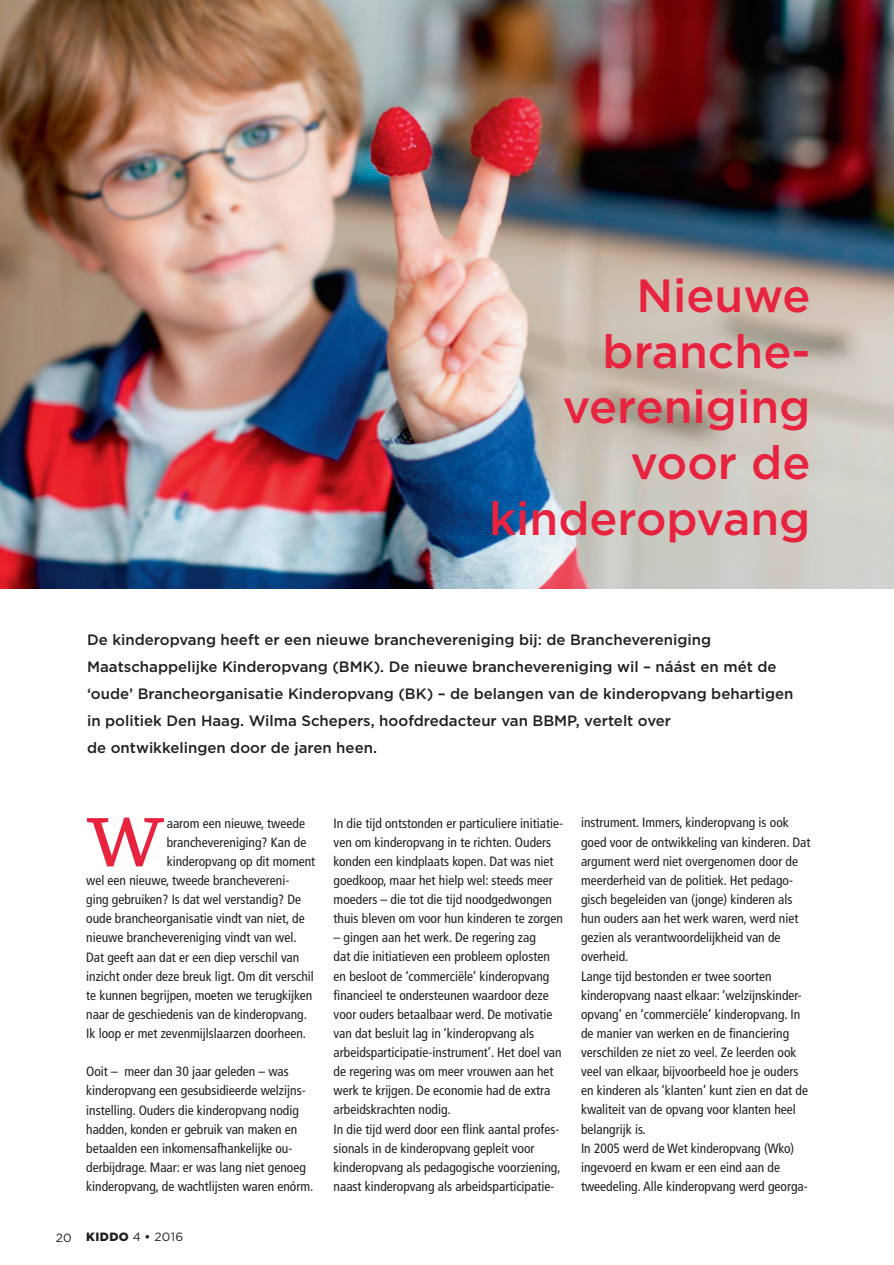
<style>
.page{position:relative;width:894px;height:1265px;background:#fff}
.page>*{position:absolute;margin:0;border:0;box-sizing:border-box;transform-origin:0 0}
.t1{font:600 67.95px "Parry";color:#e8233f}
.t2{font:500 46.5px/55.8px "Gotham";color:#e8233f;text-align:right}
.t3{font:500 15px/27px "Gotham";color:#231f20}
.t4{font:condensed 13.5px/19.2px "Frutiger LT Std";color:#231f20}
.t5{font:900 12px "Gotham";letter-spacing:.035em;color:#231f20}
.s1{font-weight:400}
.s2{font-weight:700}
</style>
<div class="page">
<img style="left:0;top:0;width:893px;height:589px">
<h2 class="t2" style="left:489px;top:266px;width:323px">Nieuwe branche&shy;vereniging voor de kinderopvang</h2>
<p class="t3" style="left:87px;top:625px;width:707px">De kinderopvang heeft er een nieuwe branchevereniging bij: de Branchevereniging Maatschappelijke Kinderopvang (BMK). De nieuwe branchevereniging wil – náást en mét de ‘oude’ Brancheorganisatie Kinderopvang (BK) – de belangen van de kinderopvang behartigen in politiek Den Haag. Wilma Schepers, hoofdredacteur van BBMP, vertelt over<br>de ontwikkelingen door de jaren heen.</p>
<h1 class="t1" style="left:86px;top:800px;width:80px">W</h1>
<p class="t4" style="left:167px;top:813px;width:140px">aarom een nieuwe, tweede</p>
<p class="t4" style="left:167px;top:833px;width:141px">branchevereniging? Kan de</p>
<p class="t4" style="left:167px;top:852px;width:150px">kinderopvang op dit moment</p>
<p class="t4" style="left:86px;top:871px;width:205px">wel een nieuwe, tweede branchevereni-</p>
<p class="t4" style="left:86px;top:890px;width:216px">ging gebruiken? Is dat wel verstandig? De</p>
<p class="t4" style="left:86px;top:909px;width:220px">oude brancheorganisatie vindt van niet, de</p>
<p class="t4" style="left:86px;top:928px;width:212px">nieuwe branchevereniging vindt van wel.</p>
<p class="t4" style="left:86px;top:947px;width:215px">Dat geeft aan dat er een diep verschil van</p>
<p class="t4" style="left:86px;top:966px;width:229px">inzicht onder deze breuk ligt. Om dit verschil</p>
<p class="t4" style="left:86px;top:986px;width:227px">te kunnen begrijpen, moeten we terugkijken</p>
<p class="t4" style="left:86px;top:1005px;width:222px">naar de geschiedenis van de kinderopvang.</p>
<p class="t4" style="left:86px;top:1024px;width:221px">Ik loop er met zevenmijlslaarzen doorheen.</p>
<p class="t4" style="left:86px;top:1062px;width:229px">Ooit – meer dan 30 jaar geleden – was kinderopvang een gesubsidieerde welzijns&shy;instelling. Ouders die kinderopvang nodig hadden, konden er gebruik van maken en betaalden een inkomensafhankelijke ou&shy;derbijdrage. Maar: er was lang niet genoeg kinderopvang, de wachtlijsten waren enórm.</p>
<p class="t5" style="left:56px;top:1230px;width:129px"><span class="s1">20</span> KIDDO <span class="s1">4</span> <span class="s2">•</span> <span class="s1">2016</span></p>
<p class="t4" style="left:333px;top:813px;width:231px">In die tijd ontstonden er particuliere initiatie&shy;ven om kinderopvang in te richten. Ouders konden een kindplaats kopen. Dat was niet goedkoop, maar het hielp wel: steeds meer moeders – die tot die tijd noodgedwongen thuis bleven om voor hun kinderen te zorgen</p>
<p class="t4" style="left:333px;top:928px;width:229px">– gingen aan het werk. De regering zag<br>dat die initiatieven een probleem oplosten en besloot de ‘commerciële’ kinderopvang financieel te ondersteunen waardoor deze voor ouders betaalbaar werd. De motivatie van dat besluit lag in ‘kinderopvang als arbeidsparticipatie-instrument’. Het doel van de regering was om meer vrouwen aan het werk te krijgen. De economie had de extra arbeidskrachten nodig.<br>In die tijd werd door een flink aantal profes&shy;sionals in de kinderopvang gepleit voor kinderopvang als pedagogische voorziening, naast kinderopvang als arbeidsparticipatie-</p>
<p class="t4" style="left:581px;top:813px;width:231px">instrument. Immers, kinderopvang is ook goed voor de ontwikkeling van kinderen. Dat argument werd niet overgenomen door de meerderheid van de politiek. Het pedago&shy;gisch begeleiden van (jonge) kinderen als hun ouders aan het werk waren, werd niet gezien als verantwoordelijkheid van de overheid.<br>Lange tijd bestonden er twee soorten kinderopvang naast elkaar: ‘welzijnskinder&shy;opvang’ en ‘commerciële’ kinderopvang. In de manier van werken en de financiering verschilden ze niet zo veel. Ze leerden ook veel van elkaar, bijvoorbeeld hoe je ouders en kinderen als ‘klanten’ kunt zien en dat de kwaliteit van de opvang voor klanten heel belangrijk is.<br>In 2005 werd de Wet kinderopvang (Wko) ingevoerd en kwam er een eind aan de tweedeling. Alle kinderopvang werd georga-</p>
</div>
